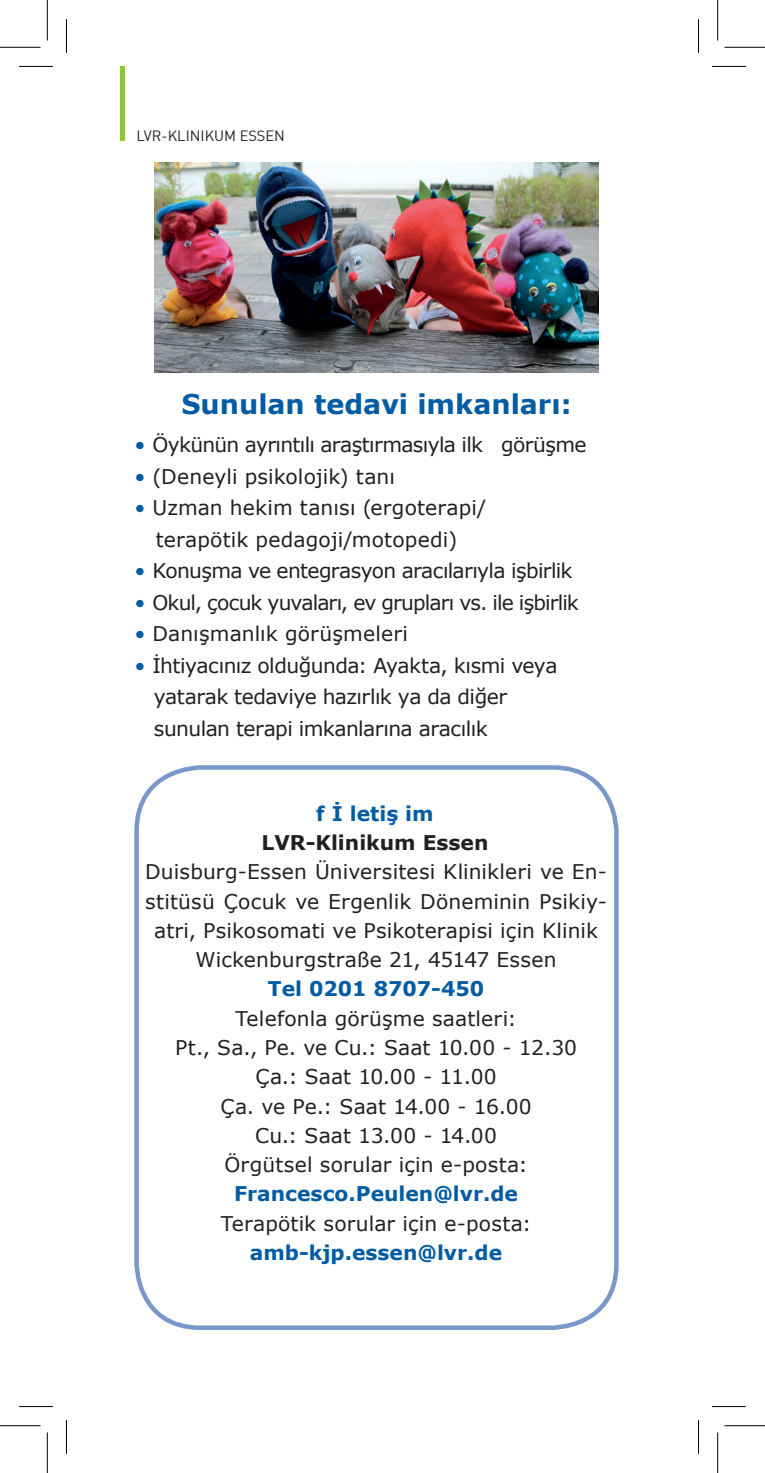
<style>
.page{position:relative;width:765px;height:1473px;background:#fff}
.page>*{position:absolute;margin:0;border:0;box-sizing:border-box;transform-origin:0 0}
.t1{font:700 27px "Verdana";color:#015ca3}
.t2{font:20.25px/29.2px "Verdana";color:#231f20;text-align:center}
.t3{font:20.25px "Verdana";letter-spacing:-.035em;color:#231f20}
.t4{font:700 20.25px "Verdana";color:#015ca3}
.t5{font:20.25px "Verdana";letter-spacing:-.03em;color:#231f20}
.t6{font:20.25px "Verdana";letter-spacing:-.045em;color:#231f20}
.t7{font:20.25px "Verdana";letter-spacing:-.025em;color:#231f20}
.t8{font:700 20.25px "Verdana";color:#231f20}
.Kol_Titel_Li{font:14.62px "DIN";color:#231f20}
.s1{color:#015ca3}
</style>
<div class="page">
<img style="left:154px;top:162px;width:444px;height:211px">
<div style="left:134px;top:765px;width:484px;height:564px;border:4px solid #7997c9;border-radius:64px"></div>
<hr style="left:120px;top:66px;width:4px;height:75px;background:#8bc63e">
<hr style="left:19px;top:66px;width:34px;height:1px;background:#000">
<hr style="left:711px;top:66px;width:34px;height:1px;background:#000">
<hr style="left:19px;top:1405px;width:34px;height:1px;background:#000">
<hr style="left:711px;top:1405px;width:34px;height:1px;background:#000">
<hr style="left:66px;top:19px;width:1px;height:34px;background:#000">
<hr style="left:66px;top:1419px;width:1px;height:34px;background:#000">
<hr style="left:697px;top:19px;width:1px;height:34px;background:#000">
<hr style="left:697px;top:1419px;width:1px;height:34px;background:#000">
<hr style="left:0;top:47px;width:40px;height:1px;background:#000">
<hr style="left:724px;top:47px;width:40px;height:1px;background:#000">
<hr style="left:0;top:1425px;width:40px;height:1px;background:#000">
<hr style="left:724px;top:1425px;width:40px;height:1px;background:#000">
<hr style="left:47px;top:0;width:1px;height:40px;background:#000">
<hr style="left:47px;top:1432px;width:1px;height:40px;background:#000">
<hr style="left:717px;top:0;width:1px;height:40px;background:#000">
<hr style="left:717px;top:1432px;width:1px;height:40px;background:#000">
<p class="Kol_Titel_Li" style="left:136px;top:127px;width:150px">LVR-KLINIKUM ESSEN</p>
<p class="t1" style="left:181px;top:385px;width:391px">Sunulan tedavi imkanları:</p>
<p class="t3" style="left:134px;top:431px;width:453px"><span class="s1">•</span> Öykünün ayrıntılı araştırmasıyla ilk görüşme</p>
<p class="t2" style="left:134px;top:461px;width:262px"><span class="s1">•</span> (Deneyli psikolojik) tanı</p>
<p class="t2" style="left:134px;top:493px;width:353px"><span class="s1">•</span> Uzman hekim tanısı (ergoterapi/</p>
<p class="t2" style="left:156px;top:524px;width:303px">terapötik pedagoji/motopedi)</p>
<p class="t3" style="left:134px;top:557px;width:439px"><span class="s1">•</span> Konuşma ve entegrasyon aracılarıyla işbirlik</p>
<p class="t6" style="left:134px;top:588px;width:446px"><span class="s1">•</span> Okul, çocuk yuvaları, ev grupları vs. ile işbirlik</p>
<p class="t2" style="left:134px;top:619px;width:275px"><span class="s1">•</span> Danışmanlık görüşmeleri</p>
<p class="t7" style="left:134px;top:651px;width:424px"><span class="s1">•</span> İhtiyacınız olduğunda: Ayakta, kısmi veya</p>
<p class="t5" style="left:154px;top:683px;width:354px">yatarak tedaviye hazırlık ya da diğer</p>
<p class="t5" style="left:154px;top:714px;width:335px">sunulan terapi imkanlarına aracılık</p>
<p class="t4" style="left:316px;top:799px;width:119px">f İ letiş im</p>
<p class="t8" style="left:261px;top:828px;width:228px">LVR-Klinikum Essen</p>
<p class="t2" style="left:145px;top:857px;width:463px">Duisburg-Essen Üniversitesi Klinikleri ve En&shy;stitüsü Çocuk ve Ergenlik Döneminin Psikiy&shy;atri, Psikosomati ve Psikoterapisi için Klinik</p>
<p class="t2" style="left:195px;top:944px;width:362px">Wickenburgstraße 21, 45147 Essen</p>
<p class="t4" style="left:268px;top:974px;width:218px">Tel 0201 8707-450</p>
<p class="t2" style="left:235px;top:1003px;width:282px">Telefonla görüşme saatleri:</p>
<p class="t2" style="left:175px;top:1032px;width:403px">Pt., Sa., Pe. ve Cu.: Saat 10.00 - 12.30</p>
<p class="t2" style="left:255px;top:1061px;width:243px">Ça.: Saat 10.00 - 11.00</p>
<p class="t2" style="left:220px;top:1091px;width:313px">Ça. ve Pe.: Saat 14.00 - 16.00</p>
<p class="t2" style="left:255px;top:1120px;width:243px">Cu.: Saat 13.00 - 14.00</p>
<p class="t2" style="left:224px;top:1149px;width:305px">Örgütsel sorular için e-posta:</p>
<p class="t4" style="left:234px;top:1179px;width:285px">Francesco.Peulen@lvr.de</p>
<p class="t2" style="left:221px;top:1208px;width:312px">Terapötik sorular için e-posta:</p>
<p class="t4" style="left:250px;top:1237px;width:253px">amb-kjp.essen@lvr.de</p>
</div>
